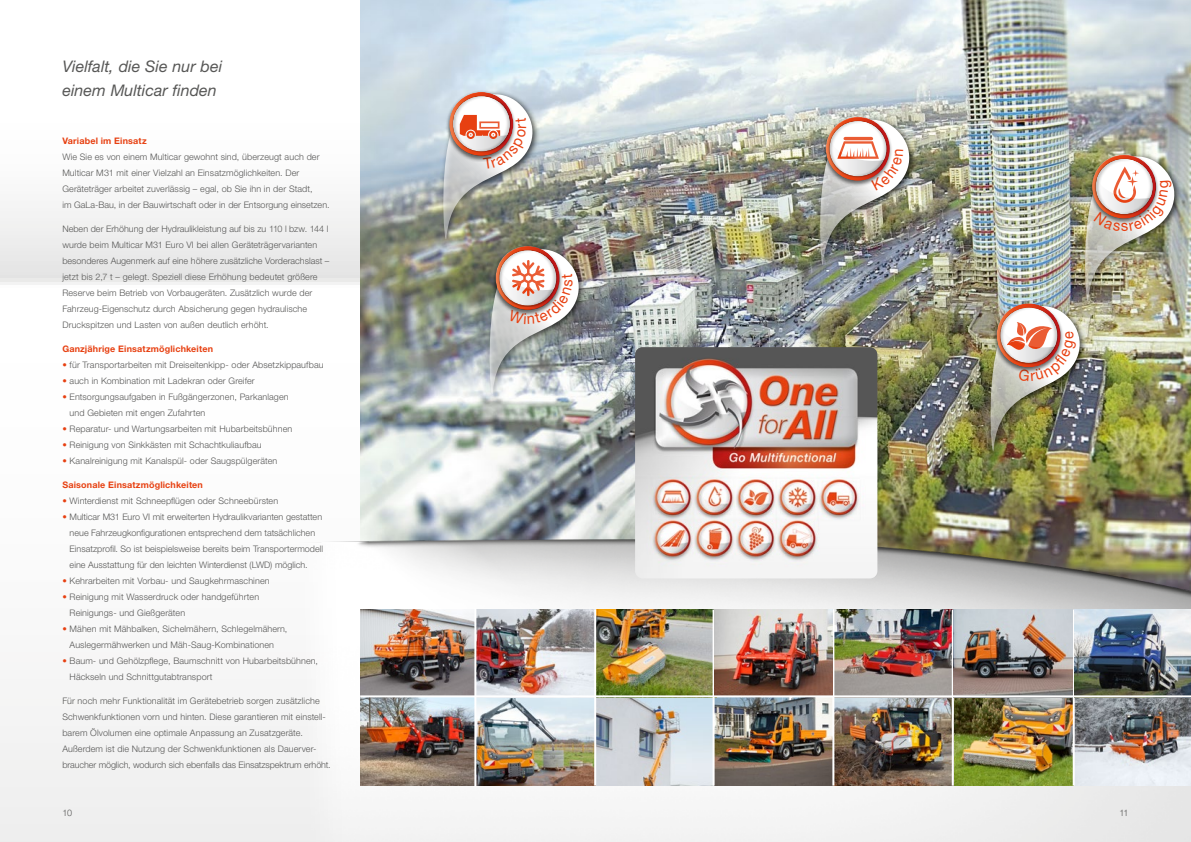
<style>
.page{position:relative;width:1191px;height:842px;background:#fff}
.page>*{position:absolute;margin:0;border:0;box-sizing:border-box;transform-origin:0 0}
.t1{font:italic 16px/24px "Helvetica Neue LT Std";color:#575756}
.t2{font:300 9px/16px "Helvetica Neue LT Std";letter-spacing:.01em;color:#575756}
.t3{font:700 9px "Helvetica Neue LT Std";letter-spacing:.02em;color:#e74011}
.s1{color:#e74011}
</style>
<div class="page">
<svg style="left:0;top:208px;width:360px;height:634px"></svg>
<img style="left:360px;top:0;width:831px;height:512px">
<div style="left:1081px;top:152px;width:101px;height:156px;background:#000;opacity:.75"></div>
<div style="left:486px;top:245px;width:100px;height:156px;background:#000;opacity:.75"></div>
<div style="left:816px;top:116px;width:101px;height:155px;background:#000;opacity:.75"></div>
<img style="left:86px;top:512px;width:1105px;height:330px">
<img style="left:635px;top:347px;width:242px;height:231px">
<img style="left:360px;top:609px;width:114px;height:177px">
<img style="left:476px;top:697px;width:238px;height:89px">
<img style="left:714px;top:697px;width:359px;height:89px">
<img style="left:1074px;top:698px;width:117px;height:87px">
<img style="left:597px;top:609px;width:115px;height:86px">
<img style="left:476px;top:609px;width:118px;height:86px">
<img style="left:834px;top:609px;width:238px;height:86px">
<hr style="left:594px;top:609px;width:2px;height:176px;background:#fff">
<hr style="left:712px;top:609px;width:2px;height:176px;background:#fff">
<hr style="left:832px;top:609px;width:2px;height:176px;background:#fff">
<hr style="left:951px;top:609px;width:2px;height:176px;background:#fff">
<hr style="left:1072px;top:609px;width:2px;height:176px;background:#fff">
<hr style="left:474px;top:608px;width:2px;height:179px;background:#fff">
<img style="left:714px;top:609px;width:118px;height:86px">
<img style="left:1074px;top:609px;width:117px;height:86px">
<hr style="left:360px;top:695px;width:831px;height:2px;background:#fff">
<img style="left:982px;top:151px;width:196px;height:305px">
<img style="left:435px;top:89px;width:148px;height:310px">
<img style="left:812px;top:114px;width:101px;height:155px">
<h1 class="t1" style="left:62px;top:54px;width:161px">Vielfalt, die Sie nur bei einem Multicar finden</h1>
<p class="t3" style="left:62px;top:135px;width:86px">Variabel im Einsatz</p>
<p class="t2" style="left:62px;top:149px;width:269px">Wie Sie es von einem Multicar gewohnt sind, überzeugt auch der Multicar M31 mit einer Vielzahl an Einsatzmöglichkeiten. Der Geräteträger arbeitet zuverlässig – egal, ob Sie ihn in der Stadt,<br>im GaLa-Bau, in der Bauwirtschaft oder in der Entsorgung einsetzen.</p>
<p class="t2" style="left:62px;top:221px;width:268px">Neben der Erhöhung der Hydraulikleistung auf bis zu 110 l bzw. 144 l wurde beim Multicar M31 Euro VI bei allen Geräteträgervarianten besonderes Augenmerk auf eine höhere zusätzliche Vorderachslast – jetzt bis 2,7 t – gelegt. Speziell diese Erhöhung bedeutet größere Reserve beim Betrieb von Vorbaugeräten. Zusätzlich wurde der Fahrzeug-Eigenschutz durch Absicherung gegen hydraulische Druckspitzen und Lasten von außen deutlich erhöht.</p>
<p class="t3" style="left:62px;top:343px;width:152px">Ganzjährige Einsatzmöglichkeiten</p>
<p class="t2" style="left:62px;top:357px;width:263px"><span class="s1">•</span> für Transportarbeiten mit Dreiseitenkipp- oder Absetzkippaufbau</p>
<p class="t2" style="left:62px;top:373px;width:194px"><span class="s1">•</span> auch in Kombination mit Ladekran oder Greifer</p>
<p class="t2" style="left:70px;top:389px;width:220px;text-indent:-7px"><span class="s1">•</span> Entsorgungsaufgaben in Fußgängerzonen, Parkanlagen und Gebieten mit engen Zufahrten</p>
<p class="t2" style="left:62px;top:421px;width:231px"><span class="s1">•</span> Reparatur- und Wartungsarbeiten mit Hubarbeitsbühnen</p>
<p class="t2" style="left:62px;top:437px;width:201px"><span class="s1">•</span> Reinigung von Sinkkästen mit Schachtkuliaufbau</p>
<p class="t2" style="left:62px;top:453px;width:216px"><span class="s1">•</span> Kanalreinigung mit Kanalspül- oder Saugspülgeräten</p>
<p class="t3" style="left:62px;top:479px;width:142px">Saisonale Einsatzmöglichkeiten</p>
<p class="t2" style="left:62px;top:493px;width:217px"><span class="s1">•</span> Winterdienst mit Schneepflügen oder Schneebürsten</p>
<p class="t2" style="left:70px;top:509px;width:255px;text-indent:-7px"><span class="s1">•</span> Multicar M31 Euro VI mit erweiterten Hydraulikvarianten gestatten neue Fahrzeugkonfigurationen entsprechend dem tatsächlichen Einsatzprofil. So ist beispielsweise bereits beim Transportermodell eine Ausstattung für den leichten Winterdienst (LWD) möglich.</p>
<p class="t2" style="left:62px;top:573px;width:209px"><span class="s1">•</span> Kehrarbeiten mit Vorbau- und Saugkehrmaschinen</p>
<p class="t2" style="left:70px;top:589px;width:191px;text-indent:-7px"><span class="s1">•</span> Reinigung mit Wasserdruck oder handgeführten<br>Reinigungs- und Gießgeräten</p>
<p class="t2" style="left:70px;top:621px;width:219px;text-indent:-7px"><span class="s1">•</span> Mähen mit Mähbalken, Sichelmähern, Schlegelmähern,<br>Auslegermähwerken und Mäh-Saug-Kombinationen</p>
<p class="t2" style="left:70px;top:653px;width:250px;text-indent:-7px"><span class="s1">•</span> Baum- und Gehölzpflege, Baumschnitt von Hubarbeitsbühnen,<br>Häckseln und Schnittgutabtransport</p>
<p class="t2" style="left:62px;top:693px;width:270px">Für noch mehr Funktionalität im Gerätebetrieb sorgen zusätzliche Schwenkfunktionen vorn und hinten. Diese garantieren mit einstell&shy;barem Ölvolumen eine optimale Anpassung an Zusatzgeräte.<br>Außerdem ist die Nutzung der Schwenkfunktionen als Dauerver&shy;braucher möglich, wodurch sich ebenfalls das Einsatzspektrum erhöht.</p>
<p class="t2" style="left:62px;top:805px;width:11px">10</p>
<p class="t2" style="left:1119px;top:805px;width:11px">11</p>
</div>
